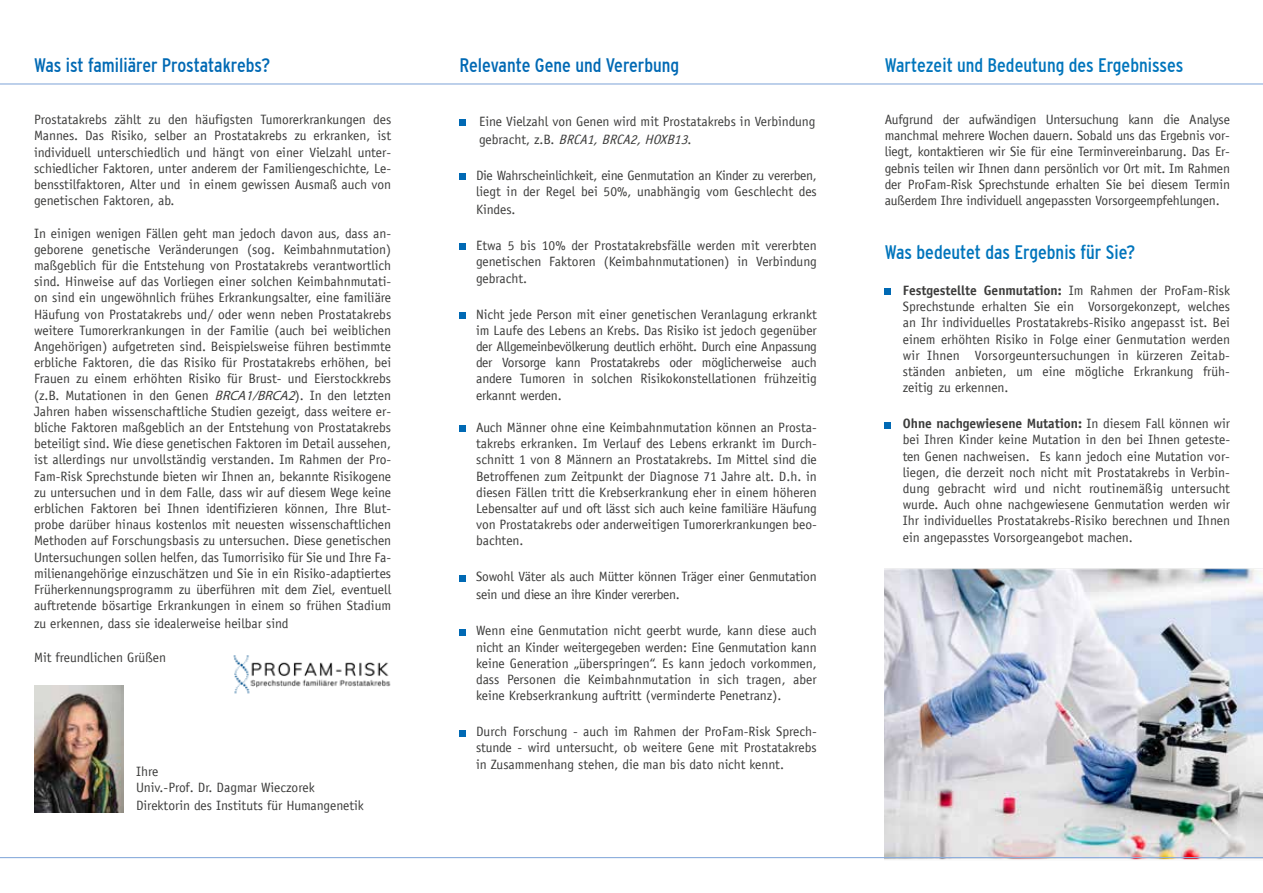
<style>
.page{position:relative;width:1263px;height:893px;background:#fff}
.page>*{position:absolute;margin:0;border:0;box-sizing:border-box;transform-origin:0 0}
.t1{font:condensed 19.5px "Interstate";color:#0075bc}
.t2{font:condensed 19.5px "Interstate";color:#0069b4}
.t3{font:13.5px/16.2px "Officina Sans";color:#3c3c3b;text-align:justify}
.t4{font:13.5px/16.2px "Officina Sans";letter-spacing:-.02em;color:#3c3c3b}
.s1{font-style:italic}
.s2{font-family:"Myriad Pro";font-style:italic}
.s3{font-weight:700}
</style>
<div class="page">
<img style="left:885px;top:569px;width:378px;height:291px">
<hr style="left:0;top:857px;width:1263px;height:1px;background:#8baddc">
<svg style="left:460px;top:120px;width:6px;height:6px"></svg>
<svg style="left:460px;top:174px;width:6px;height:6px"></svg>
<svg style="left:460px;top:244px;width:6px;height:6px"></svg>
<div style="left:460px;top:312px;width:6px;height:7px;background:#0069b4"></div>
<svg style="left:460px;top:426px;width:6px;height:6px"></svg>
<svg style="left:460px;top:575px;width:6px;height:6px"></svg>
<svg style="left:460px;top:629px;width:6px;height:6px"></svg>
<svg style="left:460px;top:730px;width:6px;height:6px"></svg>
<svg style="left:885px;top:289px;width:6px;height:6px"></svg>
<svg style="left:885px;top:422px;width:6px;height:6px"></svg>
<hr style="left:0;top:83px;width:1263px;height:2px;background:#8baddc">
<img style="left:34px;top:685px;width:89px;height:128px">
<img style="left:233px;top:655px;width:158px;height:39px">
<h1 class="t2" style="left:34px;top:54px;width:238px">Was ist familiärer Prostatakrebs?</h1>
<p class="t3" style="left:34px;top:111px;width:359px">Prostatakrebs zählt zu den häufigsten Tumorerkrankungen des Mannes. Das Risiko, selber an Prostatakrebs zu erkranken, ist individuell unterschiedlich und hängt von einer Vielzahl unter&shy;schiedlicher Faktoren, unter anderem der Familiengeschichte, Le&shy;bensstilfaktoren, Alter und in einem gewissen Ausmaß auch von genetischen Faktoren, ab.</p>
<p class="t3" style="left:34px;top:225px;width:359px">In einigen wenigen Fällen geht man jedoch davon aus, dass an&shy;geborene genetische Veränderungen (sog. Keimbahnmutation) maßgeblich für die Entstehung von Prostatakrebs verantwortlich sind. Hinweise auf das Vorliegen einer solchen Keimbahnmutati&shy;on sind ein ungewöhnlich frühes Erkrankungsalter, eine familiäre Häufung von Prostatakrebs und/ oder wenn neben Prostatakrebs weitere Tumorerkrankungen in der Familie (auch bei weiblichen Angehörigen) aufgetreten sind. Beispielsweise führen bestimmte erbliche Faktoren, die das Risiko für Prostatakrebs erhöhen, bei Frauen zu einem erhöhten Risiko für Brust- und Eierstockkrebs (z.B. Mutationen in den Genen <span class="s1">B</span><span class="s2">RCA1/BRCA2</span>). In den letzten Jahren haben wissenschaftliche Studien gezeigt, dass weitere er&shy;bliche Faktoren maßgeblich an der Entstehung von Prostatakrebs beteiligt sind. Wie diese genetischen Faktoren im Detail aussehen, ist allerdings nur unvollständig verstanden. Im Rahmen der Pro-Fam-Risk Sprechstunde bieten wir Ihnen an, bekannte Risikogene zu untersuchen und in dem Falle, dass wir auf diesem Wege keine erblichen Faktoren bei Ihnen identifizieren können, Ihre Blut&shy;probe darüber hinaus kostenlos mit neuesten wissenschaftlichen Methoden auf Forschungsbasis zu untersuchen. Diese genetischen Untersuchungen sollen helfen, das Tumorrisiko für Sie und Ihre Fa&shy;milienangehörige einzuschätzen und Sie in ein Risiko-adaptiertes Früherkennungsprogramm zu überführen mit dem Ziel, eventuell auftretende bösartige Erkrankungen in einem so frühen Stadium</p>
<p class="t3" style="left:34px;top:615px;width:256px">zu erkennen, dass sie idealerweise heilbar sind</p>
<p class="t3" style="left:34px;top:650px;width:134px">Mit freundlichen Grüßen</p>
<p class="t3" style="left:136px;top:763px;width:180px">Ihre<br>Univ.-Prof. Dr. Dagmar Wieczorek</p>
<p class="t3" style="left:136px;top:797px;width:229px">Direktorin des Instituts für Humangenetik</p>
<h1 class="t2" style="left:460px;top:54px;width:221px">Relevante Gene und Vererbung</h1>
<p class="t3" style="left:479px;top:112px;width:338px;line-height:18px">Eine Vielzahl von Genen wird mit Prostatakrebs in Verbindung g e b r a c h t , z . B . <span class="s1">BRCA1,BRCA2,HOXB13</span>.</p>
<p class="t4" style="left:476px;top:167px;width:342px">Die Wahrscheinlichkeit, eine Genmutation an Kinder zu vererben, liegt in der Regel bei 50%, unabhängig vom Geschlecht des</p>
<p class="t3" style="left:476px;top:201px;width:41px">Kindes.</p>
<p class="t3" style="left:476px;top:237px;width:342px">Etwa 5 bis 10% der Prostatakrebsfälle werden mit vererbten genetischen Faktoren (Keimbahnmutationen) in Verbindung gebracht.</p>
<p class="t3" style="left:476px;top:306px;width:342px">Nicht jede Person mit einer genetischen Veranlagung erkrankt im Laufe des Lebens an Krebs. Das Risiko ist jedoch gegenüber der Allgemeinbevölkerung deutlich erhöht. Durch eine Anpassung der Vorsorge kann Prostatakrebs oder möglicherweise auch andere Tumoren in solchen Risikokonstellationen frühzeitig erkannt werden.</p>
<p class="t3" style="left:476px;top:419px;width:342px">Auch Männer ohne eine Keimbahnmutation können an Prosta&shy;takrebs erkranken. Im Verlauf des Lebens erkrankt im Durch&shy;schnitt 1 von 8 Männern an Prostatakrebs. Im Mittel sind die Betroffenen zum Zeitpunkt der Diagnose 71 Jahre alt. D.h. in diesen Fällen tritt die Krebserkrankung eher in einem höheren Lebensalter auf und oft lässt sich auch keine familiäre Häufung von Prostatakrebs oder anderweitigen Tumorerkrankungen beo&shy;bachten.</p>
<p class="t3" style="left:476px;top:568px;width:342px;line-height:18px">Sowohl Väter als auch Mütter können Träger einer Genmutation sein und diese an ihre Kinder vererben.</p>
<p class="t3" style="left:476px;top:623px;width:342px">Wenn eine Genmutation nicht geerbt wurde, kann diese auch nicht an Kinder weitergegeben werden: Eine Genmutation kann keine Generation „überspringen“. Es kann jedoch vorkommen, dass Personen die Keimbahnmutation in sich tragen, aber keine Krebserkrankung auftritt (verminderte Penetranz).</p>
<p class="t3" style="left:476px;top:723px;width:342px">Durch Forschung - auch im Rahmen der ProFam-Risk Sprech&shy;stunde - wird untersucht, ob weitere Gene mit Prostatakrebs in Zusammenhang stehen, die man bis dato nicht kennt.</p>
<h1 class="t1" style="left:885px;top:55px;width:300px">Wartezeit und Bedeutung des Ergebnisses</h1>
<p class="t3" style="left:885px;top:111px;width:347px">Aufgrund der aufwändigen Untersuchung kann die Analyse manchmal mehrere Wochen dauern. Sobald uns das Ergebnis vor&shy;liegt, kontaktieren wir Sie für eine Terminvereinbarung. Das Er&shy;gebnis teilen wir Ihnen dann persönlich vor Ort mit. Im Rahmen der ProFam-Risk Sprechstunde erhalten Sie bei diesem Termin außerdem Ihre individuell angepassten Vorsorgeempfehlungen.</p>
<h1 class="t1" style="left:885px;top:241px;width:252px">Was bedeutet das Ergebnis für Sie?</h1>
<p class="t3" style="left:903px;top:282px;width:329px"><span class="s3">Festgestellte Genmutation:</span> Im Rahmen der ProFam-Risk Sprechstunde erhalten Sie ein Vorsorgekonzept, welches an Ihr individuelles Prostatakrebs-Risiko angepasst ist. Bei einem erhöhten Risiko in Folge einer Genmutation werden wir Ihnen Vorsorgeuntersuchungen in kürzeren Zeitab&shy;ständen anbieten, um eine mögliche Erkrankung früh&shy;zeitig zu erkennen.</p>
<p class="t3" style="left:903px;top:416px;width:329px"><span class="s3">Ohne nachgewiesene Mutation:</span> In diesem Fall können wir bei Ihren Kinder keine Mutation in den bei Ihnen geteste&shy;ten Genen nachweisen. Es kann jedoch eine Mutation vor&shy;liegen, die derzeit noch nicht mit Prostatakrebs in Verbin&shy;dung gebracht wird und nicht routinemäßig untersucht wurde. Auch ohne nachgewiesene Genmutation werden wir Ihr individuelles Prostatakrebs-Risiko berechnen und Ihnen ein angepasstes Vorsorgeangebot machen.</p>
</div>
